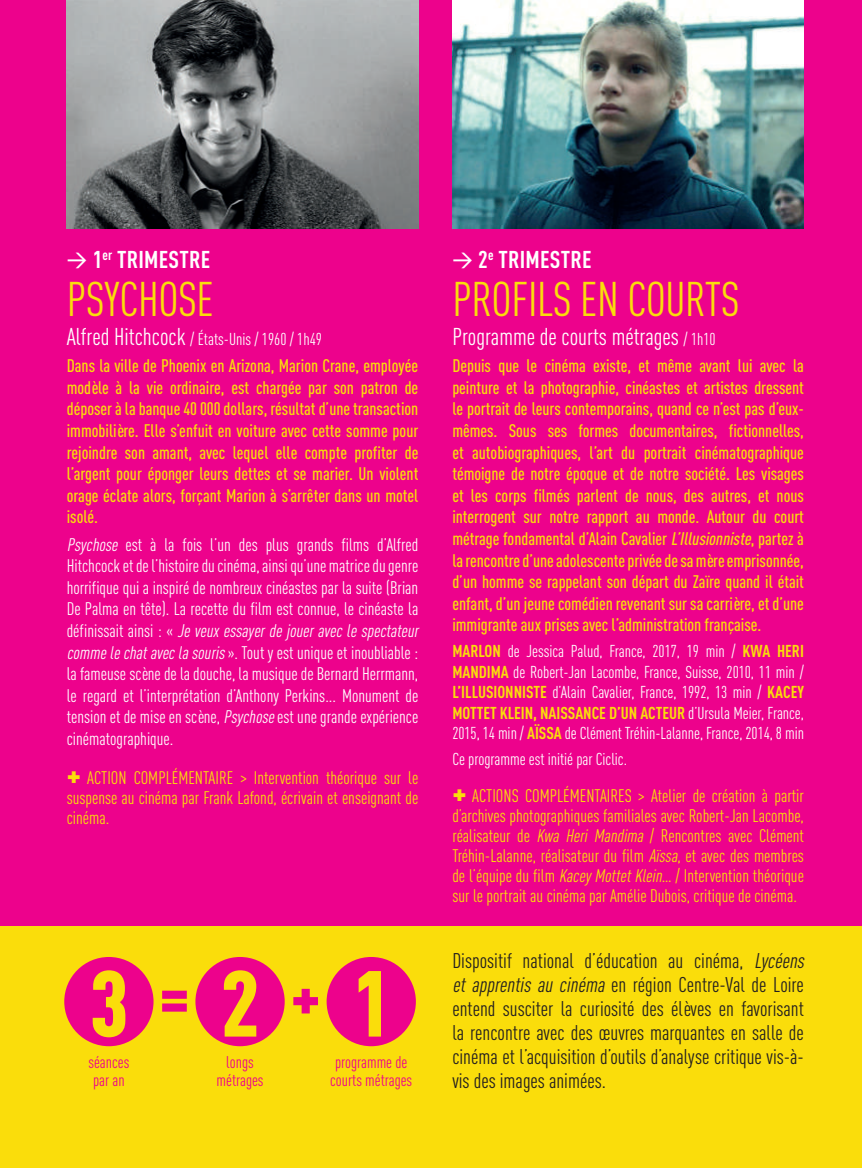
<style>
.page{position:relative;width:862px;height:1168px;background:#fff}
.page>*{position:absolute;margin:0;border:0;box-sizing:border-box;transform-origin:0 0}
.t1{font:900 92px "DIN Cond";color:#fadd0b}
.t2{font:48px "DIN Cond";letter-spacing:-.01em;color:#fadd0b}
.t3{font:24px "DIN Cond";color:#fff}
.t4{font:700 24px "DIN Cond";letter-spacing:.01em;color:#fff}
.t5{font:21px/24px "DIN Cond";color:#231f20}
.t6{font:500 18px/21.6px "DIN Cond";color:#fadd0b;text-align:justify}
.t7{font:18px/21.6px "DIN Cond";color:#fff}
.t8{font:18px/20px "DIN Cond";color:#fadd0b;text-align:justify}
.t9{font:17px/20.4px "DIN Cond";letter-spacing:-.005em;color:#fff;text-align:justify}
.t10{font:16.8px/17.4px "DIN Cond";color:#ed028c}
.s1{font-family:"DIN";font-weight:500;font-size:20px}
.s2{font-size:24px}
.s3{font-style:italic}
.s4{font-weight:900;font-size:30px}
.s5{font-size:17px}
.s6{font-weight:700;color:#fadd0b}
</style>
<div class="page">
<div style="left:0;top:925px;width:862px;height:243px;background:#fadd0b"></div>
<div style="left:0;top:0;width:862px;height:925px;background:#ed028c"></div>
<div style="left:327px;top:957px;width:89px;height:89px;background:#ed028c;border-radius:50%"></div>
<div style="left:195px;top:957px;width:90px;height:89px;background:#ed028c;border-radius:50%"></div>
<div style="left:64px;top:957px;width:89px;height:89px;background:#ed028c;border-radius:50%"></div>
<img style="left:67px;top:0;width:351px;height:228px">
<img style="left:452px;top:0;width:352px;height:228px">
<h3 class="t4" style="left:67px;top:245px;width:145px"><span class="s1">&gt;</span> 1<sup>er</sup> TRIMESTRE</h3>
<h2 class="t2" style="left:67px;top:271px;width:149px">PSYCHOSE</h2>
<p class="t9" style="left:67px;top:328px;width:257px"><span class="s2">Alfred Hitchcock</span> / États-Unis / 1960 / 1h49</p>
<p class="t6" style="left:67px;top:355px;width:353px">Dans la ville de Phoenix en Arizona, Marion Crane, employée modèle à la vie ordinaire, est chargée par son patron de déposer à la banque 40 000 dollars, résultat d’une transaction immobilière. Elle s’enfuit en voiture avec cette somme pour rejoindre son amant, avec lequel elle compte profiter de l’argent pour éponger leurs dettes et se marier. Un violent orage éclate alors, forçant Marion à s’arrêter dans un motel isolé.</p>
<p class="t7" style="left:67px;top:533px;width:357px"><span class="s3">Psychose</span> est à la fois l’un des plus grands films d’Alfred Hitchcock et de l’histoire du cinéma, ainsi qu’une matrice du genre horrifique qui a inspiré de nombreux cinéastes par la suite (Brian De Palma en tête). La recette du film est connue, le cinéaste la d é f i n i s s a i t a i n s i : « <span class="s3">Jeveuxessayerdejoueraveclespectateur commelechataveclasouris</span>». Tout y est unique et inoubliable : la fameuse scène de la douche, la musique de Bernard Herrmann, le regard et l’interprétation d’Anthony Perkins... Monument de tension et de mise en scène, <span class="s3">Psychose</span>est une grande expérience cinématographique.</p>
<p class="t8" style="left:67px;top:767px;width:353px"><span class="s4">+</span> ACTION COMPLÉMENTAIRE &gt; Intervention théorique sur le suspense au cinéma par Frank Lafond, écrivain et enseignant de cinéma.</p>
<h1 class="t1" style="left:89px;top:946px;width:303px">3<sup>=</sup>2<sup>+</sup>1</h1>
<p class="t10" style="left:88px;top:1053px;width:42px">séances par an</p>
<p class="t10" style="left:217px;top:1053px;width:49px;text-align:center">longs métrages</p>
<p class="t10" style="left:330px;top:1053px;width:84px">programme de courts métrages</p>
<h3 class="t4" style="left:452px;top:245px;width:141px"><span class="s1">&gt;</span> 2<sup>e</sup> TRIMESTRE</h3>
<h2 class="t2" style="left:452px;top:271px;width:289px">PROFILS EN COURTS</h2>
<h3 class="t3" style="left:452px;top:322px;width:265px">Programme de courts métrages <span class="s5">/ 1h10</span></h3>
<p class="t6" style="left:452px;top:355px;width:353px">Depuis que le cinéma existe, et même avant lui avec la peinture et la photographie, cinéastes et artistes dressent le portrait de leurs contemporains, quand ce n’est pas d’eux&shy;mêmes. Sous ses formes documentaires, fictionnelles, et autobiographiques, l’art du portrait cinématographique témoigne de notre époque et de notre société. Les visages et les corps filmés parlent de nous, des autres, et nous interrogent sur notre rapport au monde. Autour du court métrage fondamental d’Alain Cavalier <span class="s3">L’Illusionniste</span>, partez à la rencontre d’une adolescente privée de sa mère emprisonnée, d’un homme se rappelant son départ du Zaïre quand il était enfant, d’un jeune comédien revenant sur sa carrière, et d’une immigrante aux prises avec l’administration française.</p>
<p class="t9" style="left:452px;top:641px;width:353px"><span class="s6">MARLON</span> de Jessica Palud, France, 2017, 19 min / <span class="s6">KWA HERI MANDIMA</span> de Robert-Jan Lacombe, France, Suisse, 2010, 11 min / <span class="s6">L’ILLUSIONNISTE</span> d’Alain Cavalier, France, 1992, 13 min / <span class="s6">KACEY MOTTET KLEIN, NAISSANCE D’UN ACTEUR</span> d’Ursula Meier, France, 2015, 14 min / <span class="s6">AÏSSA</span> de Clément Tréhin-Lalanne, France, 2014, 8 min</p>
<p class="t9" style="left:452px;top:749px;width:176px">Ce programme est initié par Ciclic.</p>
<p class="t8" style="left:452px;top:785px;width:353px"><span class="s4">+</span> ACTIONS COMPLÉMENTAIRES &gt; Atelier de création à partir d’archives photographiques familiales avec Robert-Jan Lacombe, réalisateur de <span class="s3">Kwa Heri Mandima</span> / Rencontres avec Clément Tréhin-Lalanne, réalisateur du film <span class="s3">Aïssa</span>, et avec des membres de l’équipe du film <span class="s3">Kacey MottetKlein</span>… / Intervention théorique sur le portrait au cinéma par Amélie Dubois, critique de cinéma.</p>
<p class="t5" style="left:452px;top:948px;width:357px">Dispositif national d’éducation au cinéma, <span class="s3">Lycéens et apprentis au cinéma</span> en région Centre-Val de Loire entend susciter la curiosité des élèves en favorisant la rencontre avec des œuvres marquantes en salle de cinéma et l’acquisition d’outils d’analyse critique vis-à&shy;vis des images animées.</p>
</div>
